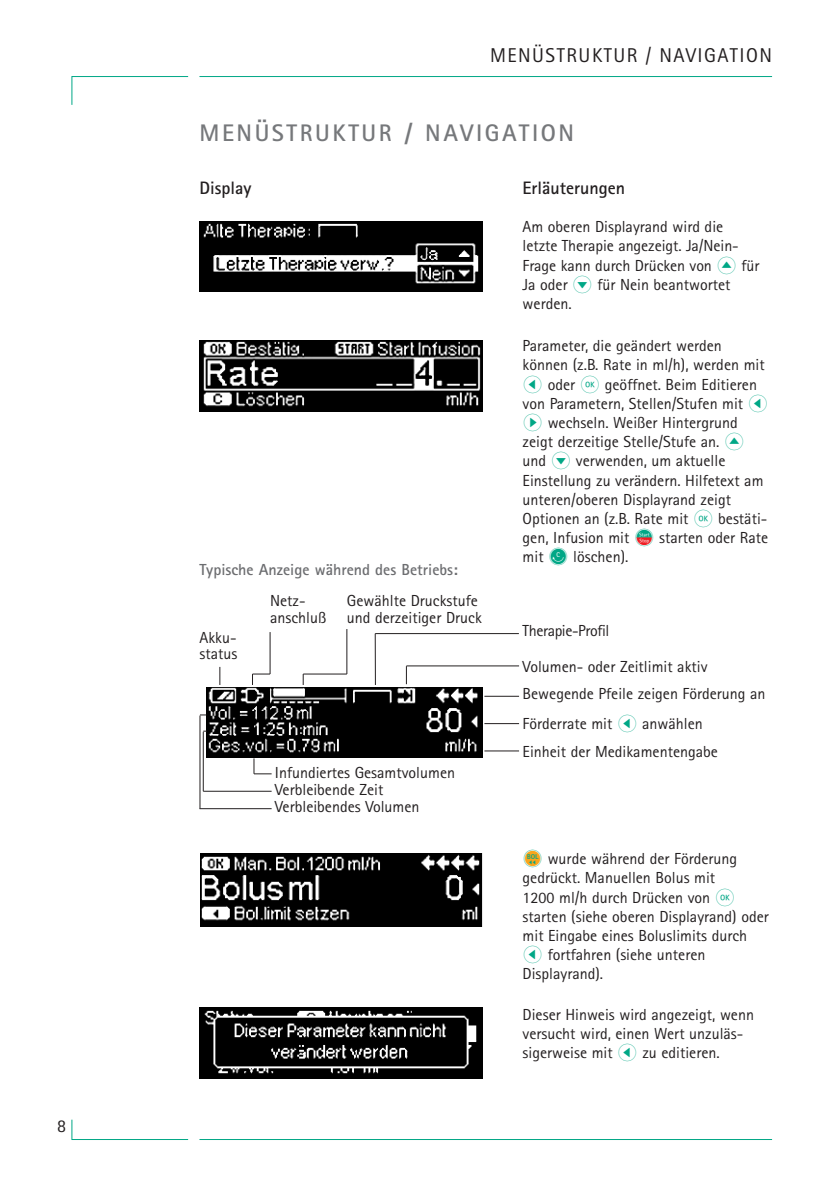
<style>
.page{position:relative;width:840px;height:1190px;background:#fff}
.page>*{position:absolute;margin:0;border:0;box-sizing:border-box;transform-origin:0 0}
.t1{font:700 24px "Rotis Sans Serif";letter-spacing:.105em;color:#76787b}
.t2{font:20px "Rotis Sans Serif";letter-spacing:.075em;color:#231f20}
.t3{font:700 18px "Rotis Sans Serif";color:#231f20}
.t4{font:18px "Rotis Sans Serif";color:#231f20}
.t5{font:16px/19.2px "Rotis Sans Serif";color:#231f20}
.t6{font:700 16px "Rotis Sans Serif";color:#6c6d70}
.t7{font:16px "Rotis Sans Serif";letter-spacing:-.025em;color:#231f20}
.s1{font-family:"Space Font";color:#00a786}
.s2{font-family:"Space Font Color";color:#00a786}
.s3{font-family:"Space Font Color";color:#ee1d23}
.s4{font-family:"Space Font Color";color:#f9a51b}
</style>
<div class="page">
<hr style="left:199px;top:1139px;width:573px;height:1px;background:#00a786">
<img style="left:200px;top:221px;width:283px;height:71px">
<img style="left:200px;top:340px;width:283px;height:71px">
<img style="left:200px;top:1008px;width:283px;height:71px">
<img style="left:200px;top:853px;width:283px;height:74px">
<img style="left:206px;top:687px;width:277px;height:71px">
<svg style="left:406px;top:666px;width:1px;height:18px"></svg>
<svg style="left:219px;top:667px;width:1px;height:18px"></svg>
<hr style="left:270px;top:632px;width:1px;height:42px;background:#231f20">
<hr style="left:484px;top:750px;width:35px;height:1px;background:#231f20">
<hr style="left:484px;top:723px;width:35px;height:1px;background:#231f20">
<hr style="left:484px;top:696px;width:35px;height:1px;background:#231f20">
<svg style="left:252px;top:674px;width:18px;height:11px"></svg>
<hr style="left:346px;top:629px;width:1px;height:45px;background:#231f20">
<hr style="left:375px;top:634px;width:1px;height:51px;background:#231f20">
<hr style="left:303px;top:674px;width:44px;height:1px;background:#231f20">
<hr style="left:406px;top:665px;width:113px;height:1px;background:#231f20">
<hr style="left:375px;top:633px;width:144px;height:1px;background:#231f20">
<hr style="left:203px;top:732px;width:1px;height:59px;background:#231f20">
<hr style="left:203px;top:791px;width:69px;height:1px;background:#231f20">
<svg style="left:253px;top:758px;width:19px;height:16px"></svg>
<hr style="left:199px;top:716px;width:1px;height:93px;background:#231f20">
<hr style="left:199px;top:808px;width:73px;height:1px;background:#231f20">
<p class="t4" style="left:57px;top:1120px;width:10px">8</p>
<p class="t2" style="left:490px;top:48px;width:284px">MENÜSTRUKTUR / NAVIGATION</p>
<h1 class="t1" style="left:199px;top:125px;width:376px">MENÜSTRUKTUR / NAVIGATION</h1>
<p class="t3" style="left:199px;top:181px;width:53px">Display</p>
<p class="t3" style="left:523px;top:181px;width:104px">Erläuterungen</p>
<p class="t6" style="left:199px;top:564px;width:260px">Typische Anzeige während des Betriebs:</p>
<p class="t5" style="left:199px;top:631px;width:39px;line-height:16.6px">Akku&shy;status</p>
<p class="t5" style="left:270px;top:594px;width:58px;line-height:16.6px">Netz&shy;anschluß</p>
<p class="t5" style="left:347px;top:594px;width:136px;line-height:16.6px">Gewählte Druckstufe und derzeitiger Druck</p>
<p class="t5" style="left:275px;top:766px;width:182px;line-height:17px">Infundiertes Gesamtvolumen<br>Verbleibende Zeit<br>Verbleibendes Volumen</p>
<p class="t5" style="left:523px;top:219px;width:238px">Am oberen Displayrand wird die letzte Therapie angezeigt. Ja/Nein-<br>Frage kann durch Drücken von <span class="s1">U</span> für<br>Ja oder <span class="s1">D</span> für Nein beantwortet werden.</p>
<p class="t5" style="left:523px;top:338px;width:247px">Parameter, die geändert werden können (z.B. Rate in ml/h), werden mit <span class="s1">L</span> oder <span class="s1">K</span> geöffnet. Beim Editieren von Parametern, Stellen/Stufen mit <span class="s1">L R</span> wechseln. Weißer Hintergrund zeigt derzeitige Stelle/Stufe an. <span class="s1">U </span>und <span class="s1">D</span> verwenden, um aktuelle Einstellung zu verändern. Hilfetext am unteren/oberen Displayrand zeigt Optionen an (z.B. Rate mit <span class="s1">K</span> bestäti&shy;gen, Infusion mit <span class="s2">s</span><span class="s3">f</span> starten oder Rate mit <span class="s1">C</span> löschen).</p>
<p class="t7" style="left:523px;top:625px;width:88px">Therapie-Profil</p>
<p class="t5" style="left:523px;top:655px;width:244px;line-height:26.4px">Volumen- oder Zeitlimit aktiv<br>Bewegende Pfeile zeigen Förderung an</p>
<p class="t5" style="left:523px;top:716px;width:182px">Förderrate mit <span class="s1">L</span> anwählen</p>
<p class="t5" style="left:523px;top:744px;width:197px">Einheit der Medikamentengabe</p>
<p class="t5" style="left:523px;top:851px;width:248px"><span class="s4">n</span><span class="s2">b</span> wurde während der Förderung gedrückt. Manuellen Bolus mit<br>1200 ml/h durch Drücken von <span class="s1">K </span>starten (siehe oberen Displayrand) oder mit Eingabe eines Boluslimits durch<br><span class="s1">L</span> fortfahren (siehe unteren<br>Displayrand).</p>
<p class="t5" style="left:523px;top:1006px;width:233px">Dieser Hinweis wird angezeigt, wenn versucht wird, einen Wert unzuläs&shy;sigerweise mit <span class="s1">L</span> zu editieren.</p>
</div>
